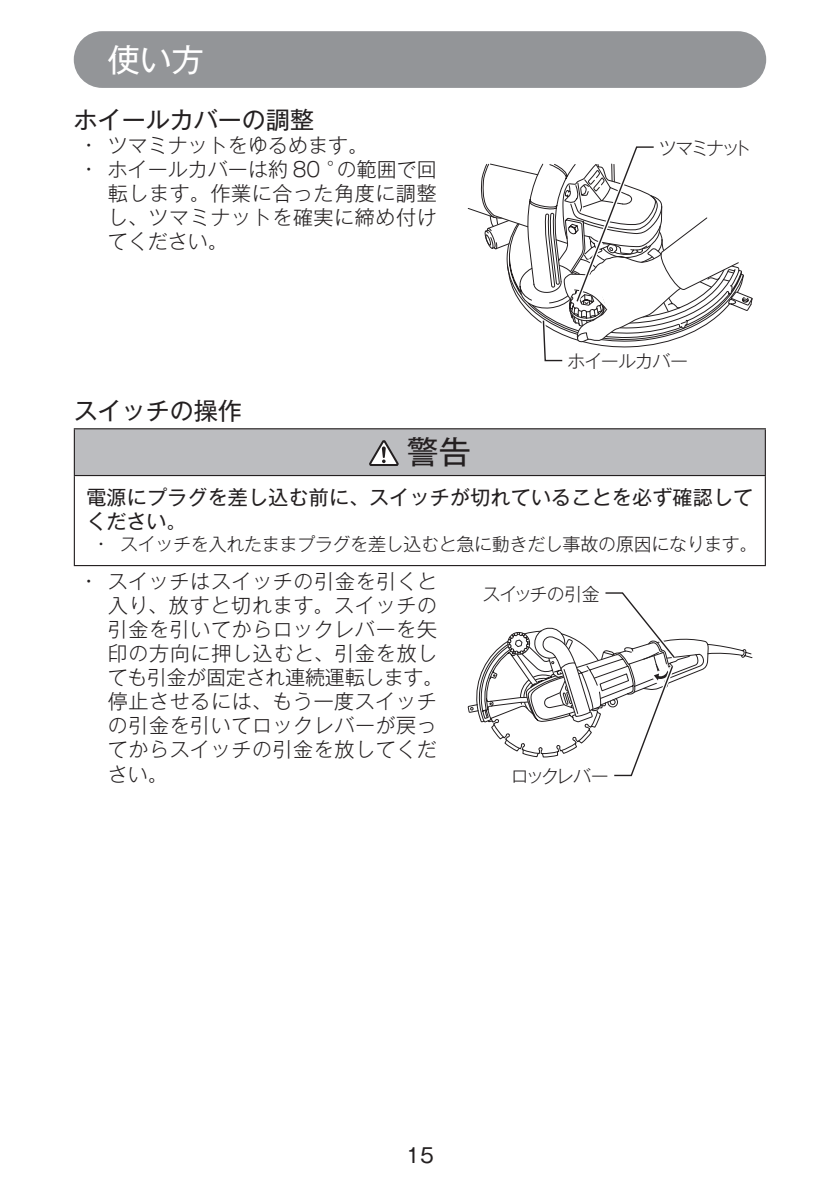
<style>
.page{position:relative;width:840px;height:1191px;background:#fff}
.page>*{position:absolute;margin:0;border:0;box-sizing:border-box;transform-origin:0 0}
.t1{font:32px "Gothic MB101 Pro";color:#fff}
.t2{font:32px "Gothic MB101 Pro";color:#231f20}
.t3{font:24px "Gothic MB101 Pro";color:#231f20}
.t4{font:300 20px/24px "Gothic MB101 Pro";letter-spacing:.03em;color:#231f20;text-align:justify}
.t5{font:20px/24px "Gothic MB101 Pro";letter-spacing:.01em;color:#231f20}
.t6{font:300 20px "Gothic MB101 Pro";color:#231f20}
.t7{font:300 18px "Gothic MB101 Pro";letter-spacing:-.015em;color:#231f20}
.t8{font:18px "Gothic MB101 Pro Light 90 msp RKSJ H";letter-spacing:-.045em;color:#231f20}
.t9{font:18px "Gothic MB101 Pro Light 90 pv RKSJ H";letter-spacing:-.045em;color:#231f20}
.t10{font:18px "Gothic MB101 Pro Light 90 pv RKSJ H";letter-spacing:-.065em;color:#231f20}
</style>
<div class="page">
<div style="left:74px;top:31px;width:691px;height:57px;background:#939598;border-radius:28px"></div>
<div style="left:74px;top:429px;width:690px;height:46px;background:#bcbdc0"></div>
<hr style="left:74px;top:476px;width:1px;height:89px;background:#231f20">
<hr style="left:764px;top:476px;width:1px;height:89px;background:#231f20">
<hr style="left:74px;top:428px;width:691px;height:1px;background:#231f20">
<hr style="left:74px;top:429px;width:1px;height:46px;background:#231f20">
<hr style="left:764px;top:429px;width:1px;height:46px;background:#231f20">
<hr style="left:74px;top:475px;width:691px;height:1px;background:#231f20">
<hr style="left:74px;top:565px;width:691px;height:1px;background:#231f20">
<svg style="left:369px;top:440px;width:29px;height:26px"></svg>
<svg style="left:467px;top:146px;width:285px;height:216px"></svg>
<svg style="left:467px;top:592px;width:285px;height:185px"></svg>
<h1 class="t1" style="left:108px;top:33px;width:97px">使い方</h1>
<p class="t3" style="left:74px;top:100px;width:241px">ホイールカバーの調整</p>
<p class="t6" style="left:85px;top:129px;width:284px">• ツマミナットをゆるめます。</p>
<p class="t4" style="left:108px;top:155px;width:330px;text-indent:-23px">• ホイールカバーは約 80 °の範囲で回転します。作業に合った角度に調整し、ツマミナットを確実に締め付けてください。</p>
<p class="t3" style="left:74px;top:390px;width:169px">スイッチの操作</p>
<p class="t10" style="left:658px;top:133px;width:94px">ツマミナット</p>
<p class="t9" style="left:567px;top:346px;width:122px">ホイールカバー</p>
<h1 class="t2" style="left:406px;top:425px;width:65px">警告</h1>
<p class="t5" style="left:86px;top:483px;width:668px">電源にプラグを差し込む前に、スイッチが切れていることを必ず確認してください。</p>
<p class="t7" style="left:98px;top:529px;width:661px">• スイッチを入れたままプラグを差し込むと急に動きだし事故の原因になります。</p>
<p class="t4" style="left:108px;top:567px;width:337px;text-align:left;text-indent:-22px">• スイッチはスイッチの引金を引くと入り、放すと切れます。スイッチの引金を引いてからロックレバーを矢印の方向に押し込むと、引金を放しても引金が固定され連続運転します。停止させるには、もう一度スイッチの引金を引いてロックレバーが戻ってからスイッチの引金を放してください。</p>
<p class="t8" style="left:482px;top:579px;width:119px">スイッチの引金</p>
<p class="t8" style="left:510px;top:761px;width:99px">ロックレバー</p>
<p class="t5" style="left:406px;top:1140px;width:29px">15</p>
</div>
